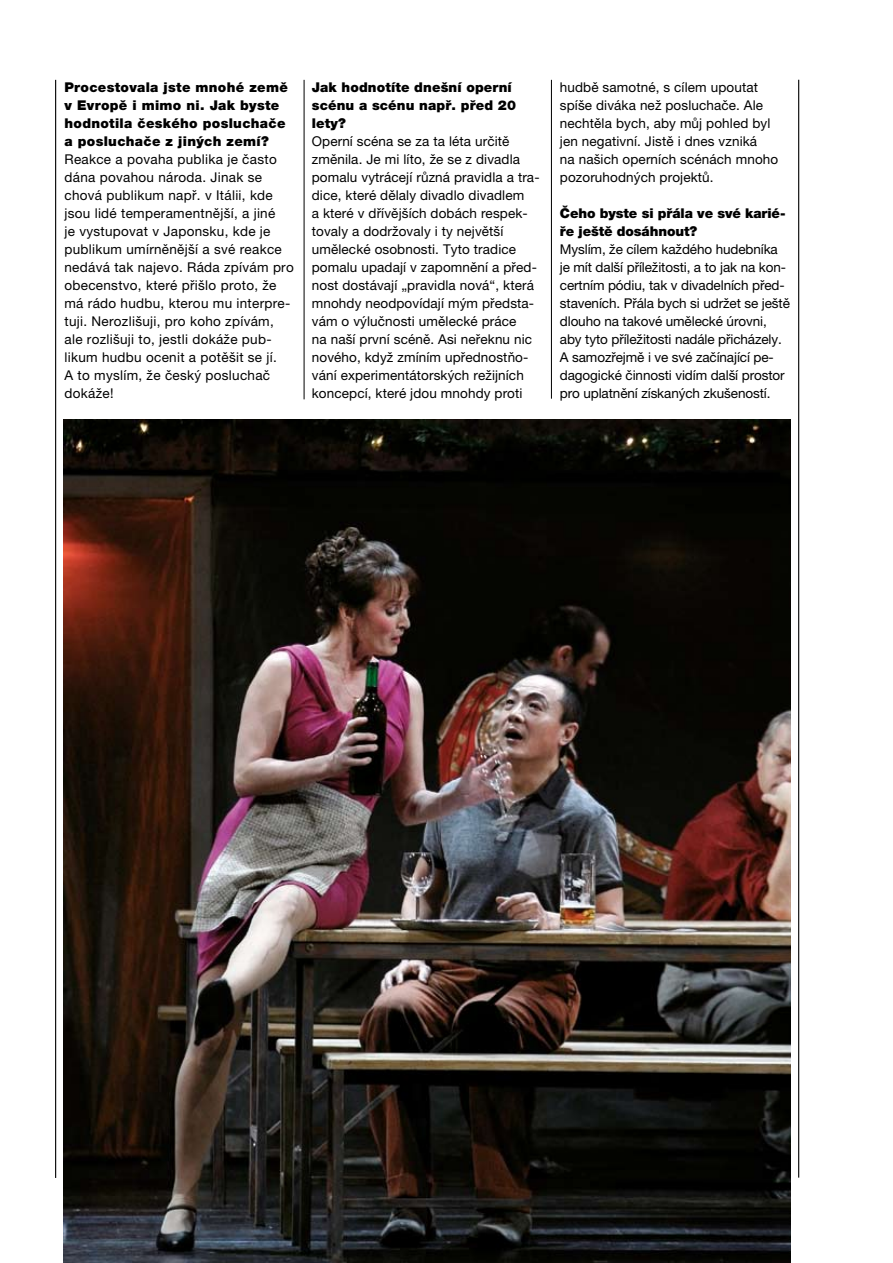
<style>
.page{position:relative;width:893px;height:1263px;background:#fff}
.page>*{position:absolute;margin:0;border:0;box-sizing:border-box;transform-origin:0 0}
.t1{font:13.5px/18px "Helvetica Neue CELT";letter-spacing:.01em;color:#000}
.t2{font:13.5px/18px "Helvetica Neue CELT";letter-spacing:-.01em;color:#000}
.t3{font:900 13.5px/18px "Helvetica Neue CELT";letter-spacing:.02em;color:#000}
.t4{font:900 13.5px/18px "Helvetica Neue CELT";letter-spacing:-.01em;color:#000}
</style>
<div class="page">
<hr style="left:798px;top:80px;width:1px;height:1097px;background:#000">
<hr style="left:55px;top:80px;width:1px;height:1098px;background:#000">
<hr style="left:304px;top:80px;width:1px;height:319px;background:#000">
<hr style="left:551px;top:80px;width:1px;height:319px;background:#000">
<img style="left:64px;top:420px;width:727px;height:843px">
<p class="t3" style="left:64px;top:78px;width:225px">Procestovala jste mnohé země v Evropě i mimo ni. Jak byste hodnotila českého posluchače a posluchače z jiných zemí?</p>
<p class="t1" style="left:64px;top:150px;width:231px">Reakce a povaha publika je často dána povahou národa. Jinak se chová publikum např. v Itálii, kde jsou lidé temperamentnější, a jiné<br>je vystupovat v Japonsku, kde je publikum umírněnější a své reakce nedává tak najevo. Ráda zpívám pro obecenstvo, které přišlo proto, že má rádo hudbu, kterou mu interpre&shy;tuji. Nerozlišuji, pro koho zpívám, ale rozlišuji to, jestli dokáže pub&shy;likum hudbu ocenit a potěšit se jí.<br>A to myslím, že český posluchač dokáže!</p>
<p class="t3" style="left:312px;top:78px;width:206px">Jak hodnotíte dnešní operní scénu a scénu např. před 20 lety?</p>
<p class="t1" style="left:312px;top:132px;width:229px">Operní scéna se za ta léta určitě změnila. Je mi líto, že se z divadla pomalu vytrácejí různá pravidla a tra&shy;dice, které dělaly divadlo divadlem<br>a které v dřívějších dobách respek&shy;tovaly a dodržovaly i ty největší umělecké osobnosti. Tyto tradice pomalu upadají v zapomnění a před&shy;nost dostávají „pravidla nová“, která mnohdy neodpovídají mým předsta&shy;vám o výlučnosti umělecké práce<br>na naší první scéně. Asi neřeknu nic nového, když zmíním upřednostňo&shy;vání experimentátorských režijních koncepcí, které jdou mnohdy proti</p>
<p class="t1" style="left:560px;top:78px;width:220px">hudbě samotné, s cílem upoutat spíše diváka než posluchače. Ale nechtěla bych, aby můj pohled byl jen negativní. Jistě i dnes vzniká<br>na našich operních scénách mnoho pozoruhodných projektů.</p>
<p class="t4" style="left:560px;top:204px;width:227px">Čeho byste si přála ve své karié&shy;ře ještě dosáhnout?</p>
<p class="t2" style="left:560px;top:240px;width:232px">Myslím, že cílem každého hudebníka je mít další příležitosti, a to jak na kon&shy;certním pódiu, tak v divadelních před&shy;staveních. Přála bych si udržet se ještě dlouho na takové umělecké úrovni, aby tyto příležitosti nadále přicházely.<br>A samozřejmě i ve své začínající pe&shy;dagogické činnosti vidím další prostor pro uplatnění získaných zkušeností.</p>
</div>
